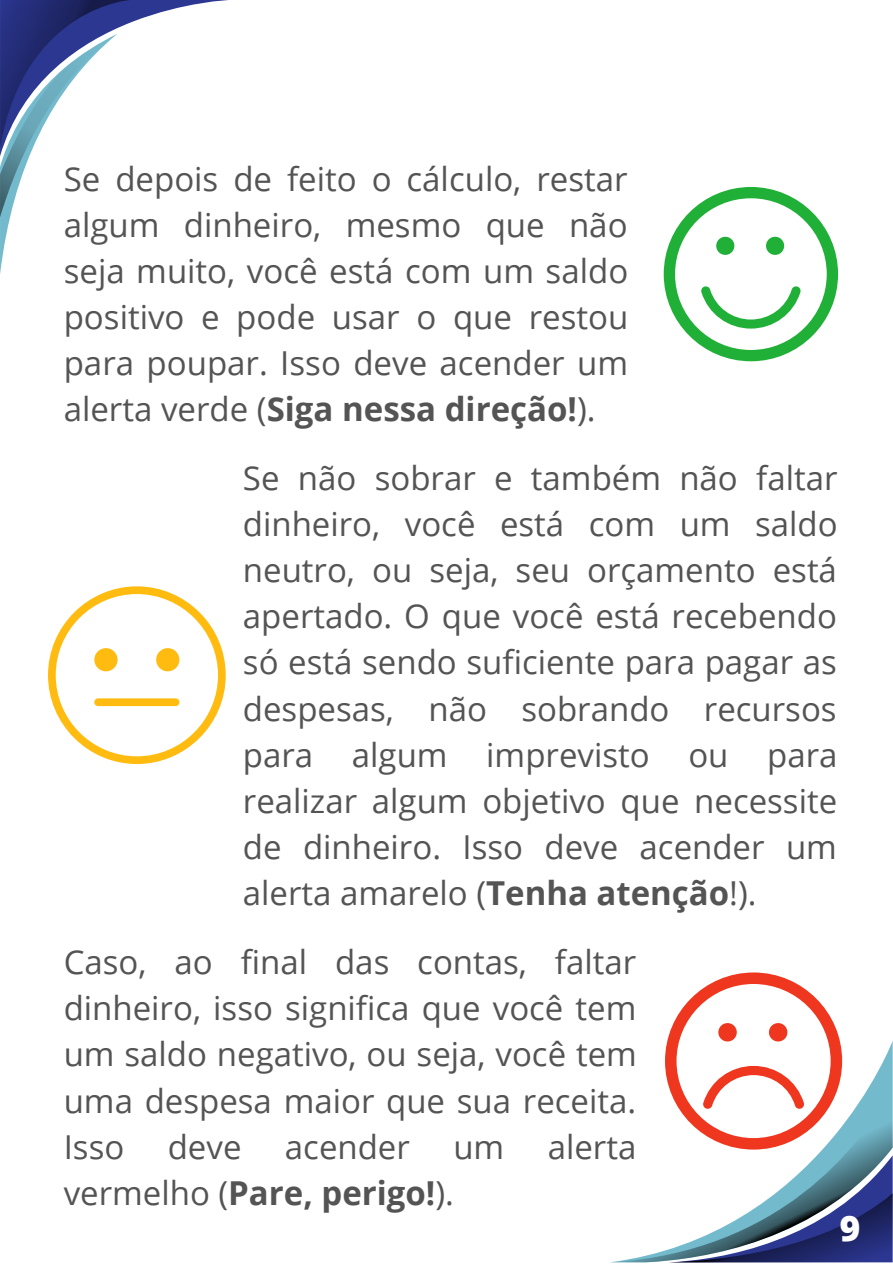
<style>
.page{position:relative;width:893px;height:1264px;background:#fff}
.page>*{position:absolute;margin:0;border:0;box-sizing:border-box;transform-origin:0 0}
.t1{font:800 35.1px "Open Sans";color:#fff}
.t2{font:33px/46px "Open Sans";color:#545454;text-align:justify}
.t3{font:700 33px "Open Sans";color:#545454}
.s1{font-weight:700}
.s2{font-weight:400}
</style>
<div class="page">
<svg style="left:0;top:0;width:228px;height:274px"></svg>
<svg style="left:842px;top:1043px;width:50px;height:44px"></svg>
<svg style="left:613px;top:1087px;width:279px;height:175px"></svg>
<svg style="left:663px;top:187px;width:175px;height:174px"></svg>
<svg style="left:665px;top:972px;width:177px;height:177px"></svg>
<svg style="left:48px;top:586px;width:178px;height:178px"></svg>
<p class="t2" style="left:64px;top:155px;width:566px">Se depois de feito o cálculo, restar algum dinheiro, mesmo que não seja muito, você está com um saldo positivo e pode usar o que restou para poupar. Isso deve acender um alerta verde (<span class="s1">Siga nessa direção!</span>).</p>
<p class="t2" style="left:243px;top:454px;width:596px">Se não sobrar e também não faltar dinheiro, você está com um saldo neutro, ou seja, seu orçamento está apertado. O que você está recebendo só está sendo suficiente para pagar as despesas, não sobrando recursos para algum imprevisto ou para realizar algum objetivo que necessite de dinheiro. Isso deve acender um alerta amarelo (<span class="s1">Tenha atenção</span>!).</p>
<p class="t2" style="left:64px;top:938px;width:574px">Caso, ao final das contas, faltar dinheiro, isso significa que você tem um saldo negativo, ou seja, você tem uma despesa maior que sua receita.<br>Isso</p>
<p class="t2" style="left:168px;top:1122px;width:75px">deve</p>
<p class="t2" style="left:285px;top:1122px;width:126px">acender</p>
<p class="t2" style="left:453px;top:1122px;width:52px">um</p>
<p class="t2" style="left:547px;top:1122px;width:90px">alerta</p>
<p class="t3" style="left:64px;top:1169px;width:391px"><span class="s2">vermelho (</span>Pare, perigo!<span class="s2">).</span></p>
<p class="t1" style="left:839px;top:1203px;width:22px">9</p>
</div>
